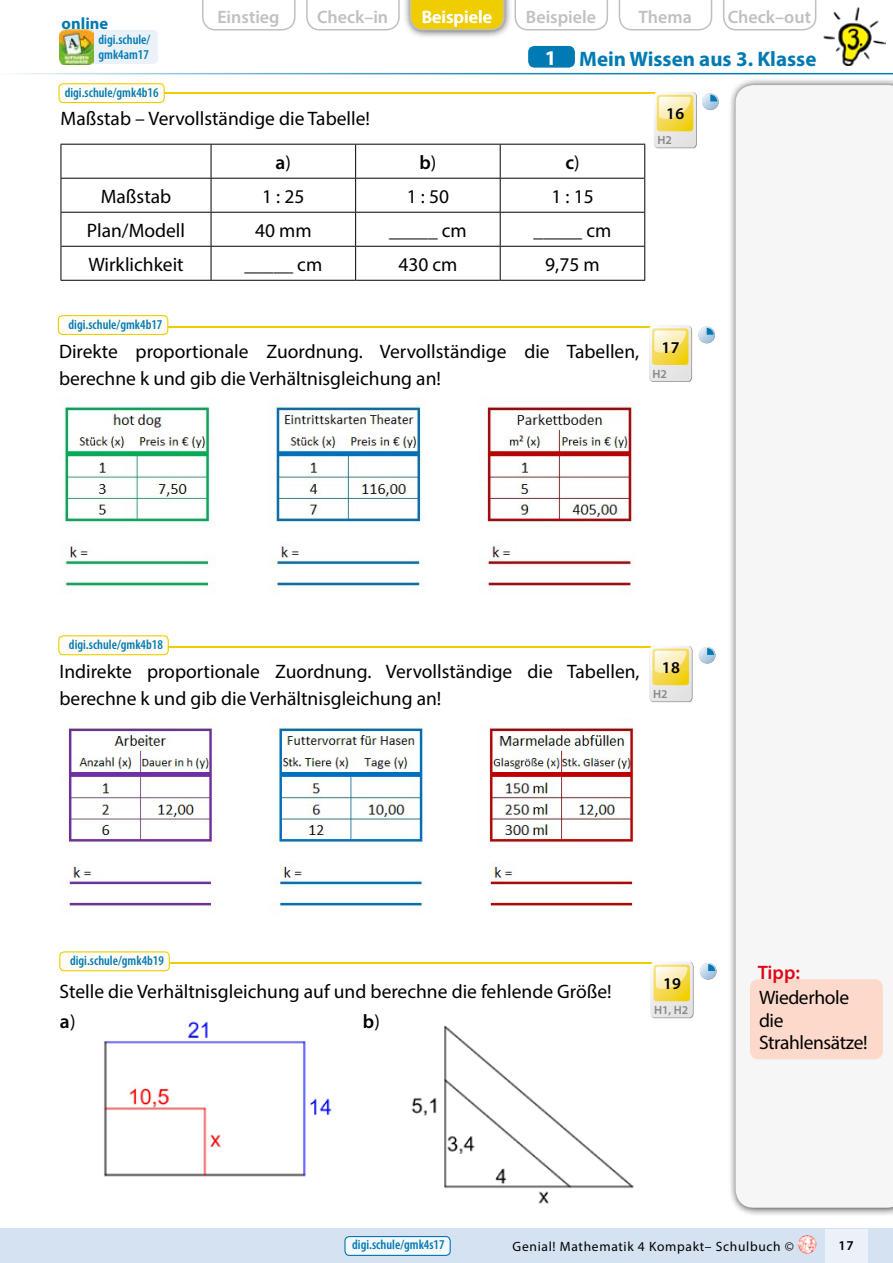
<style>
.page{position:relative;width:893px;height:1263px;background:#fff}
.page>*{position:absolute;margin:0;border:0;box-sizing:border-box;transform-origin:0 0}
.t1{font:700 21px "Myriad Pro";color:#007ab2}
.t2{font:19.5px/27px "Myriad Pro";color:#000}
.t3{font:19.5px/22.5px "Myriad Pro";letter-spacing:-.02em;color:#000}
.t4{font:600 19.5px "Myriad Pro";color:#000}
.t5{font:600 19.5px "Myriad Pro";color:#e30613}
.t6{font:600 18px "Myriad Pro";color:#c1c0c0}
.t7{font:600 18px "Myriad Pro";color:#fff}
.t8{font:600 16.5px "Myriad Pro";letter-spacing:.02em;color:#000}
.t9{font:700 16.5px "Myriad Pro";color:#007ab2}
.t10{font:600 condensed 13.5px/15px "Myriad Pro";color:#007ab2}
.t11{font:13.5px "Myriad Pro";letter-spacing:.05em;color:#000}
.t12{font:600 13.5px "Myriad Pro";color:#000}
.t13{font:600 12px "Myriad Pro";color:#878787}
.s1{color:#fff}
.s2{font-weight:400}
.s3{font-weight:600}
</style>
<div class="page">
<div style="left:0;top:1229px;width:893px;height:34px;background:#d4e2f1"></div>
<img style="left:798px;top:1235px;width:18px;height:19px;border-radius:9px">
<div style="left:825px;top:1229px;width:42px;height:34px;background:#eaf1f9"></div>
<div style="left:345px;top:1236px;width:105px;height:19px;background:#f5f8fc;border-radius:4px"></div>
<div style="left:344px;top:1236px;width:107px;height:20px;border:1px solid #007ab2;border-radius:4px"></div>
<div style="left:528px;top:46px;width:47px;height:22px;background:#007ab2;border-radius:6px"></div>
<hr style="left:0;top:73px;width:893px;height:1px;background:#007ab2">
<svg style="left:202px;top:0;width:94px;height:31px"></svg>
<svg style="left:306px;top:0;width:94px;height:31px"></svg>
<div style="left:403px;top:0;width:110px;height:39px;background:#000;opacity:.75"></div>
<svg style="left:619px;top:0;width:93px;height:31px"></svg>
<svg style="left:723px;top:0;width:93px;height:31px"></svg>
<div style="left:728px;top:78px;width:165px;height:1138px;background:#000;opacity:.75"></div>
<div style="left:736px;top:85px;width:157px;height:1123px;background:#f6f6f6"></div>
<svg style="left:410px;top:0;width:95px;height:31px;background:#e9ca15"></svg>
<div style="left:750px;top:979px;width:133px;height:80px;background:#fcd9ca;border-radius:9px"></div>
<div style="left:94px;top:30px;width:64px;height:34px;background:#eaf1f9"></div>
<img style="left:60px;top:30px;width:34px;height:34px">
<svg style="left:514px;top:0;width:94px;height:31px"></svg>
<hr style="left:65px;top:92px;width:630px;height:2px;background:#efcd00">
<div style="left:59px;top:84px;width:105px;height:19px;background:#fffcf5;border-radius:4px"></div>
<div style="left:58px;top:83px;width:107px;height:20px;border:1px solid #efcd00;border-radius:4px"></div>
<svg style="left:654px;top:92px;width:43px;height:56px;background:#eee2a8"></svg>
<svg style="left:702px;top:93px;width:16px;height:17px"></svg>
<svg style="left:710px;top:95px;width:7px;height:6px"></svg>
<hr style="left:61px;top:144px;width:150px;height:1px;background:#000">
<hr style="left:61px;top:145px;width:1px;height:33px;background:#000">
<hr style="left:211px;top:144px;width:145px;height:1px;background:#000">
<hr style="left:211px;top:145px;width:1px;height:33px;background:#000">
<hr style="left:356px;top:144px;width:144px;height:1px;background:#000">
<hr style="left:355px;top:145px;width:1px;height:33px;background:#000">
<hr style="left:500px;top:144px;width:145px;height:1px;background:#000">
<hr style="left:500px;top:145px;width:1px;height:33px;background:#000">
<hr style="left:644px;top:145px;width:1px;height:33px;background:#000">
<hr style="left:61px;top:178px;width:150px;height:1px;background:#000">
<hr style="left:61px;top:179px;width:1px;height:33px;background:#000">
<hr style="left:211px;top:178px;width:145px;height:1px;background:#000">
<hr style="left:211px;top:179px;width:1px;height:33px;background:#000">
<hr style="left:356px;top:178px;width:144px;height:1px;background:#000">
<hr style="left:355px;top:179px;width:1px;height:33px;background:#000">
<hr style="left:500px;top:178px;width:145px;height:1px;background:#000">
<hr style="left:500px;top:179px;width:1px;height:33px;background:#000">
<hr style="left:644px;top:179px;width:1px;height:33px;background:#000">
<hr style="left:61px;top:212px;width:150px;height:1px;background:#000">
<hr style="left:61px;top:213px;width:1px;height:33px;background:#000">
<hr style="left:211px;top:212px;width:145px;height:1px;background:#000">
<hr style="left:211px;top:213px;width:1px;height:33px;background:#000">
<hr style="left:356px;top:212px;width:144px;height:1px;background:#000">
<hr style="left:355px;top:213px;width:1px;height:33px;background:#000">
<hr style="left:500px;top:212px;width:145px;height:1px;background:#000">
<hr style="left:500px;top:213px;width:1px;height:33px;background:#000">
<hr style="left:644px;top:213px;width:1px;height:33px;background:#000">
<hr style="left:61px;top:246px;width:150px;height:1px;background:#000">
<hr style="left:61px;top:247px;width:1px;height:33px;background:#000">
<hr style="left:211px;top:246px;width:145px;height:1px;background:#000">
<hr style="left:211px;top:247px;width:1px;height:33px;background:#000">
<hr style="left:356px;top:246px;width:144px;height:1px;background:#000">
<hr style="left:355px;top:247px;width:1px;height:33px;background:#000">
<hr style="left:500px;top:246px;width:145px;height:1px;background:#000">
<hr style="left:500px;top:247px;width:1px;height:33px;background:#000">
<hr style="left:644px;top:247px;width:1px;height:33px;background:#000">
<hr style="left:61px;top:280px;width:150px;height:1px;background:#000">
<hr style="left:211px;top:280px;width:145px;height:1px;background:#000">
<hr style="left:356px;top:280px;width:144px;height:1px;background:#000">
<hr style="left:500px;top:280px;width:145px;height:1px;background:#000">
<hr style="left:61px;top:326px;width:629px;height:1px;background:#efcd00">
<hr style="left:61px;top:646px;width:629px;height:2px;background:#efcd00">
<hr style="left:62px;top:962px;width:629px;height:2px;background:#efcd00">
<svg style="left:649px;top:325px;width:43px;height:57px;background:#eee2a9"></svg>
<svg style="left:649px;top:646px;width:43px;height:56px;background:#efe3a9"></svg>
<svg style="left:650px;top:962px;width:44px;height:56px;background:#eee3aa"></svg>
<img style="left:61px;top:404px;width:574px;height:187px">
<img style="left:60px;top:718px;width:574px;height:193px">
<div style="left:58px;top:316px;width:110px;height:18px;background:#fffcf5;border-radius:4px"></div>
<div style="left:58px;top:315px;width:110px;height:20px;border:1px solid #efcd00;border-radius:4px"></div>
<div style="left:59px;top:636px;width:109px;height:19px;background:#fffcf5;border-radius:4px"></div>
<div style="left:58px;top:635px;width:111px;height:20px;border:1px solid #efcd00;border-radius:4px"></div>
<div style="left:60px;top:952px;width:109px;height:19px;background:#fffcf5;border-radius:4px"></div>
<div style="left:59px;top:951px;width:111px;height:20px;border:1px solid #efcd00;border-radius:4px"></div>
<svg style="left:698px;top:327px;width:17px;height:16px"></svg>
<svg style="left:707px;top:328px;width:6px;height:7px"></svg>
<svg style="left:699px;top:647px;width:17px;height:17px"></svg>
<svg style="left:699px;top:647px;width:16px;height:16px"></svg>
<svg style="left:707px;top:648px;width:7px;height:7px"></svg>
<svg style="left:700px;top:963px;width:17px;height:17px"></svg>
<svg style="left:700px;top:963px;width:16px;height:16px"></svg>
<svg style="left:708px;top:964px;width:7px;height:7px"></svg>
<img style="left:104px;top:1021px;width:228px;height:156px">
<img style="left:411px;top:1026px;width:223px;height:178px">
<img style="left:824px;top:7px;width:62px;height:58px">
<p class="t9" style="left:62px;top:13px;width:48px">online</p>
<p class="t10" style="left:99px;top:33px;width:53px">digi.schule/ gmk4am17</p>
<p class="t10" style="left:65px;top:85px;width:95px">digi.schule/gmk4b16</p>
<p class="t6" style="left:217px;top:6px;width:64px">Einstieg</p>
<p class="t6" style="left:317px;top:6px;width:73px">Check–in</p>
<p class="t7" style="left:422px;top:6px;width:72px">Beispiele</p>
<p class="t6" style="left:639px;top:6px;width:55px">Thema</p>
<p class="t6" style="left:728px;top:6px;width:85px">Check–out</p>
<p class="t6" style="left:526px;top:6px;width:72px">Beispiele</p>
<p class="t1" style="left:545px;top:45px;width:273px"><span class="s1">1</span> Mein Wissen aus 3. Klasse</p>
<p class="t2" style="left:61px;top:104px;width:311px">Maßstab – Vervollständige die Tabelle!</p>
<p class="t4" style="left:276px;top:150px;width:17px">a<span class="s2">)</span></p>
<p class="t4" style="left:419px;top:150px;width:18px">b<span class="s2">)</span></p>
<p class="t4" style="left:565px;top:150px;width:16px">c<span class="s2">)</span></p>
<p class="t2" style="left:101px;top:182px;width:72px">Maßstab</p>
<p class="t2" style="left:262px;top:182px;width:44px">1 : 25</p>
<p class="t2" style="left:407px;top:182px;width:44px">1 : 50</p>
<p class="t2" style="left:551px;top:182px;width:44px">1 : 15</p>
<p class="t2" style="left:87px;top:216px;width:100px">Plan/Modell</p>
<p class="t2" style="left:255px;top:216px;width:58px">40 mm</p>
<p class="t2" style="left:389px;top:216px;width:79px">_____ cm</p>
<p class="t2" style="left:534px;top:216px;width:79px">_____ cm</p>
<p class="t2" style="left:88px;top:250px;width:97px">Wirklichkeit</p>
<p class="t2" style="left:244px;top:250px;width:79px">_____ cm</p>
<p class="t2" style="left:398px;top:250px;width:61px">430 cm</p>
<p class="t2" style="left:545px;top:250px;width:56px">9,75 m</p>
<p class="t8" style="left:666px;top:103px;width:20px">16</p>
<p class="t13" style="left:657px;top:132px;width:16px">H2</p>
<p class="t10" style="left:69px;top:317px;width:95px">digi.schule/gmk4b17</p>
<p class="t2" style="left:59px;top:338px;width:582px">Direkte proportionale Zuordnung. Vervollständige die Tabellen, berechne k und gib die Verhältnisgleichung an!</p>
<p class="t8" style="left:661px;top:337px;width:20px">17</p>
<p class="t13" style="left:653px;top:366px;width:16px">H2</p>
<p class="t10" style="left:69px;top:637px;width:95px">digi.schule/gmk4b18</p>
<p class="t2" style="left:59px;top:658px;width:582px">Indirekte proportionale Zuordnung. Vervollständige die Tabellen, berechne k und gib die Verhältnisgleichung an!</p>
<p class="t8" style="left:662px;top:657px;width:20px">18</p>
<p class="t13" style="left:653px;top:686px;width:16px">H2</p>
<p class="t10" style="left:70px;top:953px;width:95px">digi.schule/gmk4b19</p>
<p class="t2" style="left:60px;top:977px;width:554px;line-height:29.2px">Stelle die Verhältnisgleichung auf und berechne die fehlende Größe! <span class="s3">a</span>)</p>
<p class="t4" style="left:363px;top:1008px;width:19px">b<span class="s2">)</span></p>
<p class="t8" style="left:663px;top:973px;width:20px">19</p>
<p class="t13" style="left:654px;top:1002px;width:36px">H1, H2</p>
<p class="t5" style="left:758px;top:960px;width:44px">Tipp:</p>
<p class="t3" style="left:759px;top:986px;width:110px">Wiederhole die<br>Strahlensätze!</p>
<p class="t10" style="left:352px;top:1238px;width:94px">digi.schule/gmk4s17</p>
<p class="t11" style="left:513px;top:1238px;width:283px">Genial! Mathematik 4 Kompakt– Schulbuch ©</p>
<p class="t12" style="left:839px;top:1236px;width:17px">17</p>
</div>
